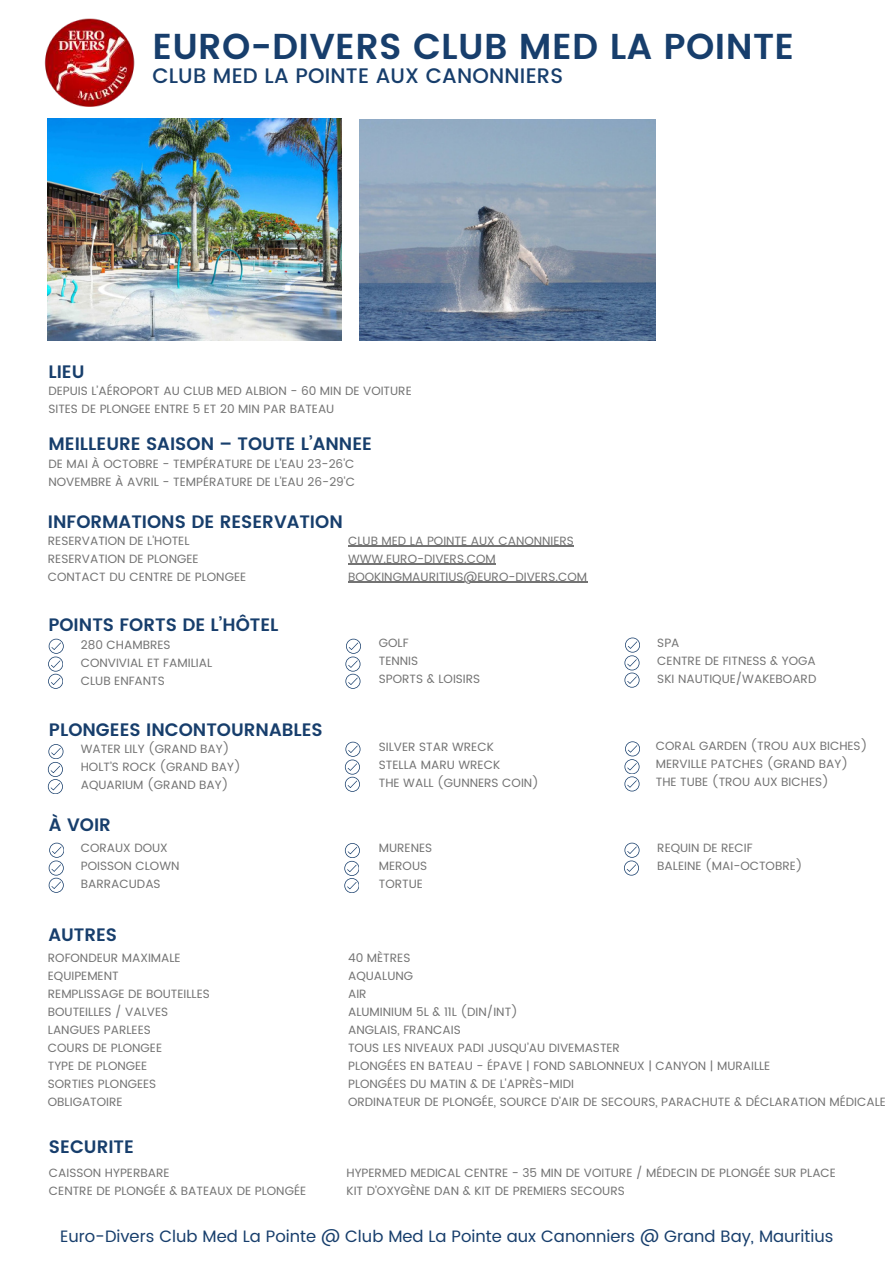
<style>
.page{position:relative;width:894px;height:1264px;background:#fff}
.page>*{position:absolute;margin:0;border:0;box-sizing:border-box;transform-origin:0 0}
.t1{font:600 36px "Poppins";letter-spacing:.01em;color:#173e6c}
.t2{font:500 21px "Poppins";letter-spacing:.01em;color:#173e6c}
.t3{font:600 18px "Poppins";color:#173e6c}
.t4{font:16.5px "Poppins";color:#173e6c}
.t5{font:12px/18px "Poppins";color:#737373}
</style>
<div class="page">
<img style="left:44px;top:19px;width:91px;height:87px">
<svg style="left:48px;top:638px;width:15px;height:50px"></svg>
<svg style="left:345px;top:638px;width:15px;height:50px"></svg>
<svg style="left:624px;top:637px;width:15px;height:50px"></svg>
<svg style="left:48px;top:744px;width:15px;height:49px"></svg>
<svg style="left:345px;top:741px;width:15px;height:50px"></svg>
<svg style="left:624px;top:741px;width:15px;height:50px"></svg>
<svg style="left:49px;top:842px;width:15px;height:50px"></svg>
<svg style="left:344px;top:843px;width:15px;height:49px"></svg>
<svg style="left:624px;top:842px;width:15px;height:33px"></svg>
<img style="left:48px;top:119px;width:293px;height:221px">
<img style="left:359px;top:119px;width:296px;height:222px">
<hr style="left:348px;top:546px;width:226px;height:1px;background:#737373">
<hr style="left:348px;top:564px;width:147px;height:1px;background:#737373">
<hr style="left:348px;top:582px;width:239px;height:1px;background:#737373">
<h1 class="t1" style="left:152px;top:19px;width:643px">EURO-DIVERS CLUB MED LA POINTE</h1>
<h2 class="t2" style="left:152px;top:60px;width:412px">CLUB MED LA POINTE AUX CANONNIERS</h2>
<h3 class="t3" style="left:48px;top:358px;width:38px">LIEU</h3>
<p class="t5" style="left:48px;top:382px;width:365px">DEPUIS L’AÉROPORT AU CLUB MED ALBION - 60 MIN DE VOITURE<br>SITES DE PLONGEE ENTRE 5 ET 20 MIN PAR BATEAU</p>
<h3 class="t3" style="left:48px;top:430px;width:325px">MEILLEURE SAISON – TOUTE L’ANNEE</h3>
<p class="t5" style="left:48px;top:455px;width:308px">DE MAI À OCTOBRE - TEMPÉRATURE DE L'EAU 23-26'C<br>NOVEMBRE À AVRIL - TEMPÉRATURE DE L'EAU 26-29'C</p>
<h3 class="t3" style="left:48px;top:507px;width:296px">INFORMATIONS DE RESERVATION</h3>
<p class="t5" style="left:48px;top:532px;width:200px">RESERVATION DE L’HOTEL<br>RESERVATION DE PLONGEE<br>CONTACT DU CENTRE DE PLONGEE</p>
<p class="t5" style="left:348px;top:532px;width:227px">CLUB MED LA POINTE AUX CANONNIERS<br>WWW.EURO-DIVERS.COM</p>
<p class="t5" style="left:348px;top:568px;width:240px">BOOKINGMAURITIUS@EURO-DIVERS.COM</p>
<h3 class="t3" style="left:48px;top:611px;width:231px">POINTS FORTS DE L’HÔTEL</h3>
<p class="t5" style="left:81px;top:636px;width:133px">280 CHAMBRES<br>CONVIVIAL ET FAMILIAL<br>CLUB ENFANTS</p>
<p class="t5" style="left:379px;top:634px;width:103px">GOLF<br>TENNIS<br>SPORTS &amp; LOISIRS</p>
<p class="t5" style="left:657px;top:634px;width:160px">SPA<br>CENTRE DE FITNESS &amp; YOGA<br>SKI NAUTIQUE/WAKEBOARD</p>
<h3 class="t3" style="left:49px;top:715px;width:275px">PLONGEES INCONTOURNABLES</h3>
<p class="t5" style="left:81px;top:740px;width:161px">WATER LILY (GRAND BAY)<br>HOLT’S ROCK (GRAND BAY)<br>AQUARIUM (GRAND BAY)</p>
<p class="t5" style="left:379px;top:737px;width:162px">SILVER STAR WRECK<br>STELLA MARU WRECK<br>THE WALL (GUNNERS COIN)</p>
<h3 class="t3" style="left:49px;top:811px;width:63px">À VOIR</h3>
<p class="t5" style="left:81px;top:839px;width:100px">CORAUX DOUX<br>POISSON CLOWN<br>BARRACUDAS</p>
<p class="t5" style="left:379px;top:839px;width:55px">MURENES<br>MEROUS<br>TORTUE</p>
<h3 class="t3" style="left:48px;top:920px;width:70px">AUTRES</h3>
<p class="t5" style="left:655px;top:737px;width:213px">CORAL GARDEN (TROU AUX BICHES)<br>MERVILLE PATCHES (GRAND BAY)<br>THE TUBE (TROU AUX BICHES)</p>
<p class="t5" style="left:657px;top:839px;width:147px">REQUIN DE RECIF<br>BALEINE (MAI-OCTOBRE)</p>
<p class="t5" style="left:48px;top:948px;width:163px">ROFONDEUR MAXIMALE<br>EQUIPEMENT<br>REMPLISSAGE DE BOUTEILLES<br>BOUTEILLES / VALVES<br>LANGUES PARLEES<br>COURS DE PLONGEE<br>TYPE DE PLONGEE<br>SORTIES PLONGEES<br>OBLIGATOIRE</p>
<p class="t5" style="left:348px;top:948px;width:539px">40 MÈTRES<br>AQUALUNG<br>AIR<br>ALUMINIUM 5L &amp; 11L (DIN/INT)<br>ANGLAIS, FRANCAIS<br>TOUS LES NIVEAUX PADI JUSQU’AU DIVEMASTER<br>PLONGÉES EN BATEAU - ÉPAVE | FOND SABLONNEUX | CANYON | MURAILLE<br>PLONGÉES DU MATIN &amp; DE L'APRÈS-MIDI<br>ORDINATEUR DE PLONGÉE, SOURCE D’AIR DE SECOURS, PARACHUTE &amp; DÉCLARATION MÉDICALE</p>
<h3 class="t3" style="left:49px;top:1133px;width:86px">SECURITE</h3>
<p class="t5" style="left:49px;top:1164px;width:258px">CAISSON HYPERBARE<br>CENTRE DE PLONGÉE &amp; BATEAUX DE PLONGÉE</p>
<p class="t5" style="left:346px;top:1164px;width:491px">HYPERMED MEDICAL CENTRE - 35 MIN DE VOITURE / MÉDECIN DE PLONGÉE SUR PLACE<br>KIT D’OXYGÈNE DAN &amp; KIT DE PREMIERS SECOURS</p>
<h3 class="t4" style="left:60px;top:1224px;width:774px">Euro-Divers Club Med La Pointe @ Club Med La Pointe aux Canonniers @ Grand Bay, Mauritius</h3>
</div>
